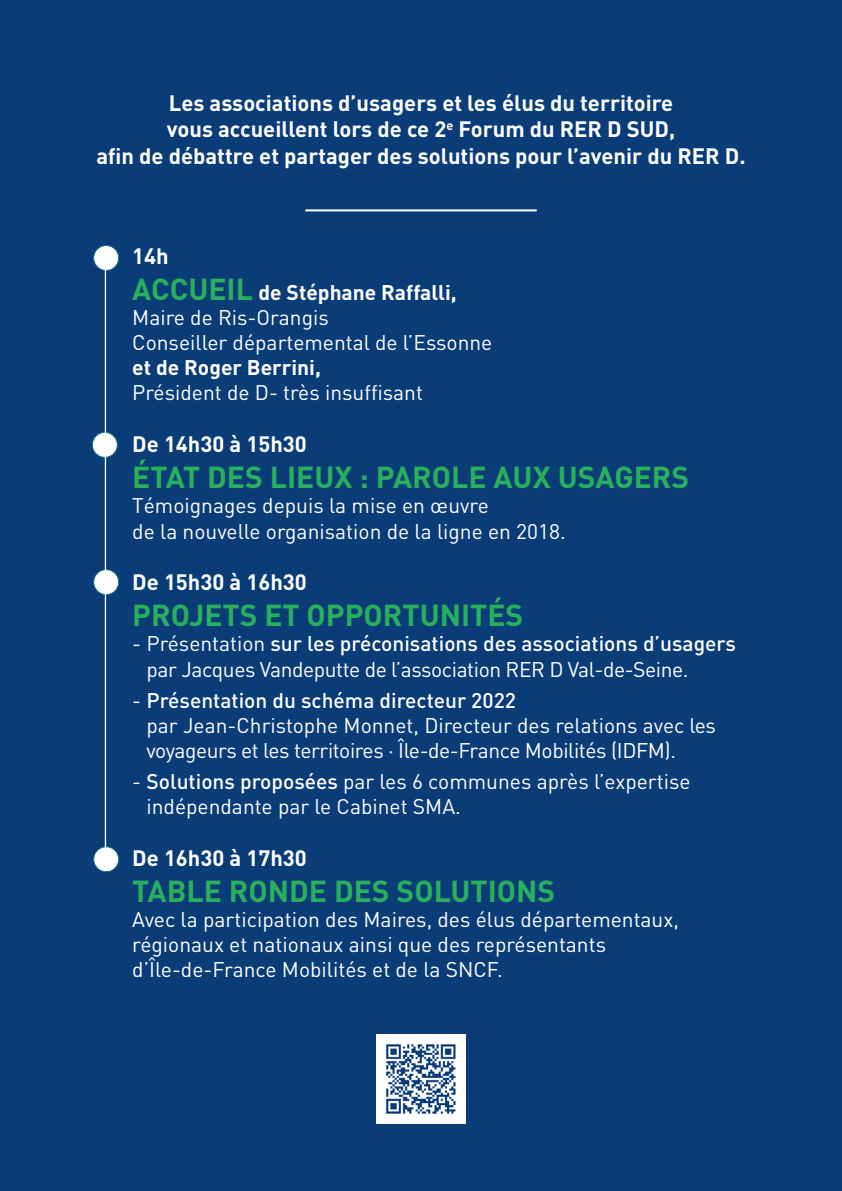
<style>
.page{position:relative;width:842px;height:1191px;background:#0a3d78}
.page>*{position:absolute;margin:0;border:0;box-sizing:border-box;transform-origin:0 0}
.t1{font:700 30px "DIN";color:#29b05c}
.t2{font:700 22px/26.4px "DIN";color:#fff;text-align:center}
.t3{font:21px/25.2px "DIN";color:#fff}
.t4{font:21px/25.2px "DIN";letter-spacing:-.02em;color:#fff}
.s1{font-weight:700;font-size:30px;color:#29b05c}
.s2{font-weight:700}
.s3{font-weight:500}
</style>
<div class="page">
<hr style="left:305px;top:209px;width:232px;height:2px;background:#fff">
<div style="left:94px;top:245px;width:25px;height:25px;background:#fff;border-radius:50%"></div>
<div style="left:93px;top:245px;width:26px;height:26px;border:1px solid #136e77;border-radius:50%"></div>
<div style="left:92px;top:432px;width:25px;height:25px;background:#fff;border-radius:50%"></div>
<div style="left:92px;top:432px;width:26px;height:25px;border:1px solid #136e77;border-radius:50%"></div>
<div style="left:94px;top:569px;width:25px;height:25px;background:#fff;border-radius:50%"></div>
<div style="left:93px;top:569px;width:26px;height:26px;border:1px solid #136e77;border-radius:50%"></div>
<div style="left:94px;top:846px;width:25px;height:25px;background:#fff;border-radius:50%"></div>
<div style="left:93px;top:846px;width:26px;height:26px;border:1px solid #136e77;border-radius:50%"></div>
<hr style="left:105px;top:252px;width:1px;height:605px;background:#fff">
<img style="left:377px;top:1034px;width:88px;height:89px">
<p class="t2" style="left:96px;top:89px;width:651px">Les associations d’usagers et les élus du territoire<br>vous accueillent lors de ce 2<sup>e</sup> Forum du RER D SUD,<br>afin de débattre et partager des solutions pour l’avenir du RER D.</p>
<p class="t2" style="left:132px;top:241px;width:38px">14h</p>
<p class="t3" style="left:132px;top:279px;width:362px"><span class="s1">ACCUEIL</span> <span class="s2">de Stéphane Raffalli,<br></span>Maire de Ris-Orangis<br>Conseiller départemental de l’Essonne <span class="s2">et de Roger Berrini,<br></span>Président de D- très insuffisant</p>
<p class="t2" style="left:132px;top:430px;width:176px">De 14h30 à 15h30</p>
<p class="t1" style="left:132px;top:458px;width:558px">ÉTAT DES LIEUX : PAROLE AUX USAGERS</p>
<p class="t3" style="left:132px;top:493px;width:435px">Témoignages depuis la mise en œuvre<br>de la nouvelle organisation de la ligne en 2018.</p>
<p class="t2" style="left:132px;top:568px;width:176px">De 15h30 à 16h30</p>
<p class="t1" style="left:132px;top:596px;width:392px">PROJETS ET OPPORTUNITÉS</p>
<p class="t4" style="left:146px;top:631px;width:591px;text-indent:-14px">- Présentation <span class="s3">sur les préconisations des associations d’usagers </span>par Jacques Vandeputte de l’association RER D Val-de-Seine.</p>
<p class="t4" style="left:146px;top:687px;width:571px;text-indent:-14px">- <span class="s3">Présentation du schéma directeur 2022<br></span>par Jean-Christophe Monnet, Directeur des relations avec les voyageurs et les territoires · Île-de-France Mobilités (IDFM).</p>
<p class="t3" style="left:146px;top:768px;width:546px;text-indent:-14px">- <span class="s3">Solutions proposées</span> par les 6 communes après l’expertise indépendante par le Cabinet SMA.</p>
<p class="t2" style="left:132px;top:843px;width:176px">De 16h30 à 17h30</p>
<p class="t1" style="left:132px;top:871px;width:424px">TABLE RONDE DES SOLUTIONS</p>
<p class="t3" style="left:132px;top:906px;width:548px">Avec la participation des Maires, des élus départementaux, régionaux et nationaux ainsi que des représentants d’Île-de-France Mobilités et de la SNCF.</p>
</div>
